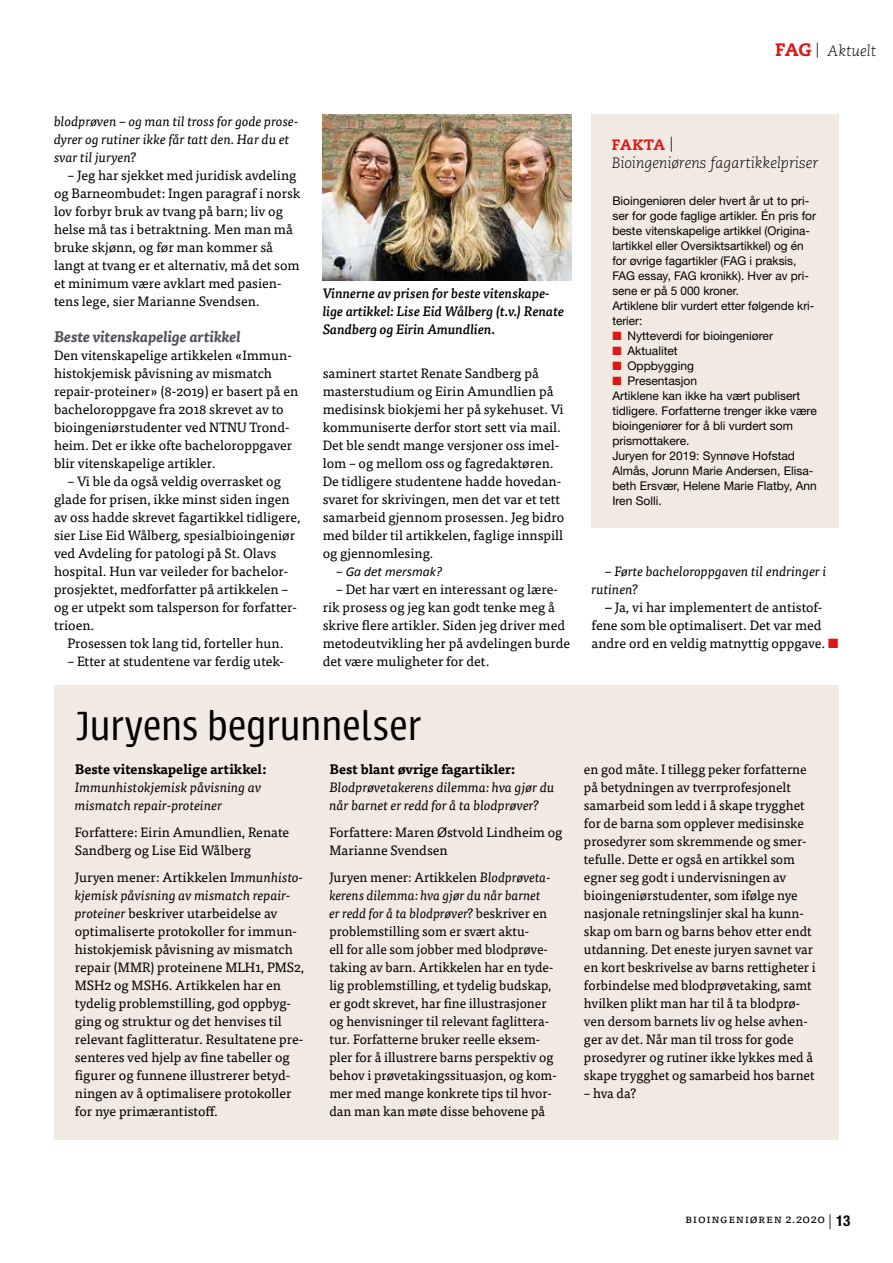
<style>
.page{position:relative;width:893px;height:1263px;background:#fff}
.page>*{position:absolute;margin:0;border:0;box-sizing:border-box;transform-origin:0 0}
.t1{font:300 45px "Urbana";letter-spacing:-.01em;color:#000}
.t2{font:italic 300 15px/18px "Caecilia LT Std";color:#000}
.t3{font:italic 700 15px "Tisa Pro";color:#545158}
.t4{font:13.5px/18px "Tisa Pro";color:#000}
.t5{font:italic 13.5px/18px "Tisa Pro";color:#000}
.t6{font:italic 500 13.5px/18px "Tisa Pro";color:#000}
.t7{font:700 13.5px "Tisa Pro";color:#000}
.t8{font:italic 13.5px "Calibri";color:#000}
.t9{font:12px/15px "Helvetica Neue LT Pro";color:#000}
.t10{font:12px "Tisa Pro";letter-spacing:.05em;color:#000}
.s1{font-weight:800;font-style:normal;font-size:18px;color:#dc1715}
.s2{font-family:"Tisa Pro";font-style:normal}
.s3{font-weight:800;font-style:normal;color:#dc1715}
.s4{color:#dc1715}
.s5{font-family:"Calibri";font-style:italic}
.s6{font-style:italic}
.s7{font-family:"Helvetica Neue LT Pro";font-weight:300;font-size:15px}
.s8{font-family:"Helvetica Neue LT Pro";font-weight:700;font-stretch:condensed;font-size:15px}
</style>
<div class="page">
<div style="left:591px;top:115px;width:247px;height:413px;background:#f0eae2"></div>
<div style="left:54px;top:685px;width:784px;height:455px;background:#f0eae2"></div>
<img style="left:323px;top:115px;width:248px;height:166px">
<p class="t2" style="left:775px;top:43px;width:102px"><span class="s1">FAG</span> | Aktuelt</p>
<p class="t5" style="left:54px;top:112px;width:246px">blodprøven – og man til tross for gode prose&shy;dyrer og rutiner ikke får tatt den. Har du et svar til juryen?</p>
<p class="t4" style="left:54px;top:165px;width:248px;text-indent:14px">– Jeg har sjekket med juridisk avdeling og Barneombudet: Ingen paragraf i norsk lov forbyr bruk av tvang på barn; liv og helse må tas i betraktning. Men man må bruke skjønn, og før man kommer så langt at tvang er et alternativ, må det som et minimum være avklart med pasien&shy;tens lege, sier Marianne Svendsen.</p>
<p class="t3" style="left:54px;top:325px;width:188px">Beste vitenskapelige artikkel</p>
<p class="t4" style="left:54px;top:345px;width:246px">Den vitenskapelige artikkelen «Immun&shy;histokjemisk påvisning av mismatch repair-proteiner» (8-2019) er basert på en bacheloroppgave fra 2018 skrevet av to bioingeniørstudenter ved NTNU Trond&shy;heim. Det er ikke ofte bacheloroppgaver blir vitenskapelige artikler.</p>
<p class="t4" style="left:54px;top:471px;width:248px;text-indent:14px">– Vi ble da også veldig overrasket og glade for prisen, ikke minst siden ingen av oss hadde skrevet fagartikkel tidligere, sier Lise Eid Wålberg, spesialbioingeniør ved Avdeling for patologi på St. Olavs hospital. Hun var veileder for bachelor&shy;prosjektet, medforfatter på artikkelen – og er utpekt som talsperson for forfatter&shy;trioen.</p>
<p class="t4" style="left:68px;top:633px;width:218px">Prosessen tok lang tid, forteller hun.</p>
<p class="t4" style="left:68px;top:651px;width:218px">– Etter at studentene var ferdig utek-</p>
<p class="t6" style="left:323px;top:284px;width:243px">Vinnerne av prisen for beste vitenskape&shy;lige artikkel: Lise Eid Wålberg (t.v.) Renate<br>Sandberg og Eirin Amundlien.</p>
<p class="t4" style="left:323px;top:363px;width:243px">saminert startet Renate Sandberg på masterstudium og Eirin Amundlien på medisinsk biokjemi her på sykehuset. Vi kommuniserte derfor stort sett via mail.<br>Det ble sendt mange versjoner oss imel&shy;lom – og mellom oss og fagredaktøren.<br>De tidligere studentene hadde hovedan&shy;svaret for skrivingen, men det var et tett samarbeid gjennom prosessen. Jeg bidro med bilder til artikkelen, faglige innspill og gjennomlesing.</p>
<p class="t8" style="left:336px;top:562px;width:107px"><span class="s2">–</span> Ga det mersmak?</p>
<p class="t4" style="left:323px;top:579px;width:249px;text-indent:14px">– Det har vært en interessant og lære&shy;rik prosess og jeg kan godt tenke meg å skrive flere artikler. Siden jeg driver med metodeutvikling her på avdelingen burde det være muligheter for det.</p>
<p class="t2" style="left:612px;top:136px;width:208px"><span class="s3">FAKTA</span> |<br>Bioingeniørens fagartikkelpriser</p>
<p class="t9" style="left:612px;top:192px;width:205px">Bioingeniøren deler hvert år ut to pri&shy;ser for gode faglige artikler. Én pris for beste vitenskapelige artikkel (Origina&shy;lartikkel eller Oversiktsartikkel) og én for øvrige fagartikler (FAG i praksis, FAG essay, FAG kronikk). Hver av pri&shy;sene er på 5 000 kroner.<br>Artiklene blir vurdert etter følgende kri&shy;terier:</p>
<p class="t9" style="left:612px;top:327px;width:162px"><span class="s4">■</span> Nytteverdi for bioingeniører</p>
<p class="t9" style="left:612px;top:342px;width:67px"><span class="s4">■</span> Aktualitet</p>
<p class="t9" style="left:612px;top:357px;width:83px"><span class="s4">■</span> Oppbygging</p>
<p class="t9" style="left:612px;top:372px;width:206px"><span class="s4">■</span> Presentasjon<br>Artiklene kan ikke ha vært publisert tidligere. Forfatterne trenger ikke være bioingeniører for å bli vurdert som prismottakere.<br>Juryen for 2019: Synnøve Hofstad<br>Almås, Jorunn Marie Andersen, Elisa&shy;beth Ersvær, Helene Marie Flatby, Ann<br>Iren Solli.</p>
<p class="t5" style="left:591px;top:561px;width:237px;text-indent:14px">– Førte bacheloroppgaven til endringer i rutinen?</p>
<p class="t4" style="left:591px;top:597px;width:249px;text-indent:14px"><span class="s5">–</span> Ja, vi har implementert de antistof&shy;fene som ble optimalisert. Det var med andre ord en veldig matnyttig oppgave. <span class="s4">■</span></p>
<h1 class="t1" style="left:75px;top:702px;width:347px">Juryens begrunnelser</h1>
<p class="t7" style="left:75px;top:758px;width:193px">Beste vitenskapelige artikkel:</p>
<p class="t5" style="left:75px;top:778px;width:188px">Immunhistokjemisk påvisning av mismatch repair-proteiner</p>
<p class="t4" style="left:75px;top:822px;width:216px">Forfattere: Eirin Amundlien, Renate<br>Sandberg og Lise Eid Wålberg</p>
<p class="t4" style="left:75px;top:867px;width:231px">Juryen mener: Artikkelen I<span class="s6">mmunhisto&shy;kjemisk påvisning av mismatch repair&shy;proteiner</span> beskriver utarbeidelse av optimaliserte protokoller for immun&shy;histokjemisk påvisning av mismatch repair (MMR) proteinene MLH1, PMS2, MSH2 og MSH6. Artikkelen har en tydelig problemstilling, god oppbyg&shy;ging og struktur og det henvises til relevant faglitteratur. Resultatene pre&shy;senteres ved hjelp av fine tabeller og figurer og funnene illustrerer betyd&shy;ningen av å optimalisere protokoller for nye primærantistoff.</p>
<p class="t7" style="left:329px;top:758px;width:188px">Best blant øvrige fagartikler:</p>
<p class="t5" style="left:329px;top:777px;width:227px">Blodprøvetakerens dilemma: hva gjør du når barnet er redd for å ta blodprøver?</p>
<p class="t4" style="left:329px;top:822px;width:235px">Forfattere: Maren Østvold Lindheim og<br>Marianne Svendsen</p>
<p class="t4" style="left:329px;top:867px;width:229px">Juryen mener: Artikkelen <span class="s6">Blodprøveta&shy;kerens dilemma: hva gjør du når barnet<br>er redd for å ta blodprøver?</span> beskriver en problemstilling som er svært aktu-<br>ell for alle som jobber med blodprøve&shy;taking av barn. Artikkelen har en tyde&shy;lig problemstilling, et tydelig budskap, er godt skrevet, har fine illustrasjoner og henvisninger til relevant faglittera&shy;tur. Forfatterne bruker reelle eksem&shy;pler for å illustrere barns perspektiv og behov i prøvetakingssituasjon, og kom&shy;mer med mange konkrete tips til hvor&shy;dan man kan møte disse behovene på</p>
<p class="t4" style="left:584px;top:759px;width:233px">en god måte. I tillegg peker forfatterne på betydningen av tverrprofesjonelt samarbeid som ledd i å skape trygghet for de barna som opplever medisinske prosedyrer som skremmende og smer&shy;tefulle. Dette er også en artikkel som egner seg godt i undervisningen av bioingeniørstudenter, som ifølge nye nasjonale retningslinjer skal ha kunn&shy;skap om barn og barns behov etter endt utdanning. Det eneste juryen savnet var en kort beskrivelse av barns rettigheter i forbindelse med blodprøvetaking, samt hvilken plikt man har til å ta blodprø&shy;ven dersom barnets liv og helse avhen&shy;ger av det. Når man til tross for gode prosedyrer og rutiner ikke lykkes med å skape trygghet og samarbeid hos barnet</p>
<p class="t4" style="left:584px;top:1083px;width:54px">– hva da?</p>
<p class="t10" style="left:685px;top:1209px;width:167px">Bioingeniøren 2.2020 <span class="s7">|</span> <span class="s8">13</span></p>
</div>
